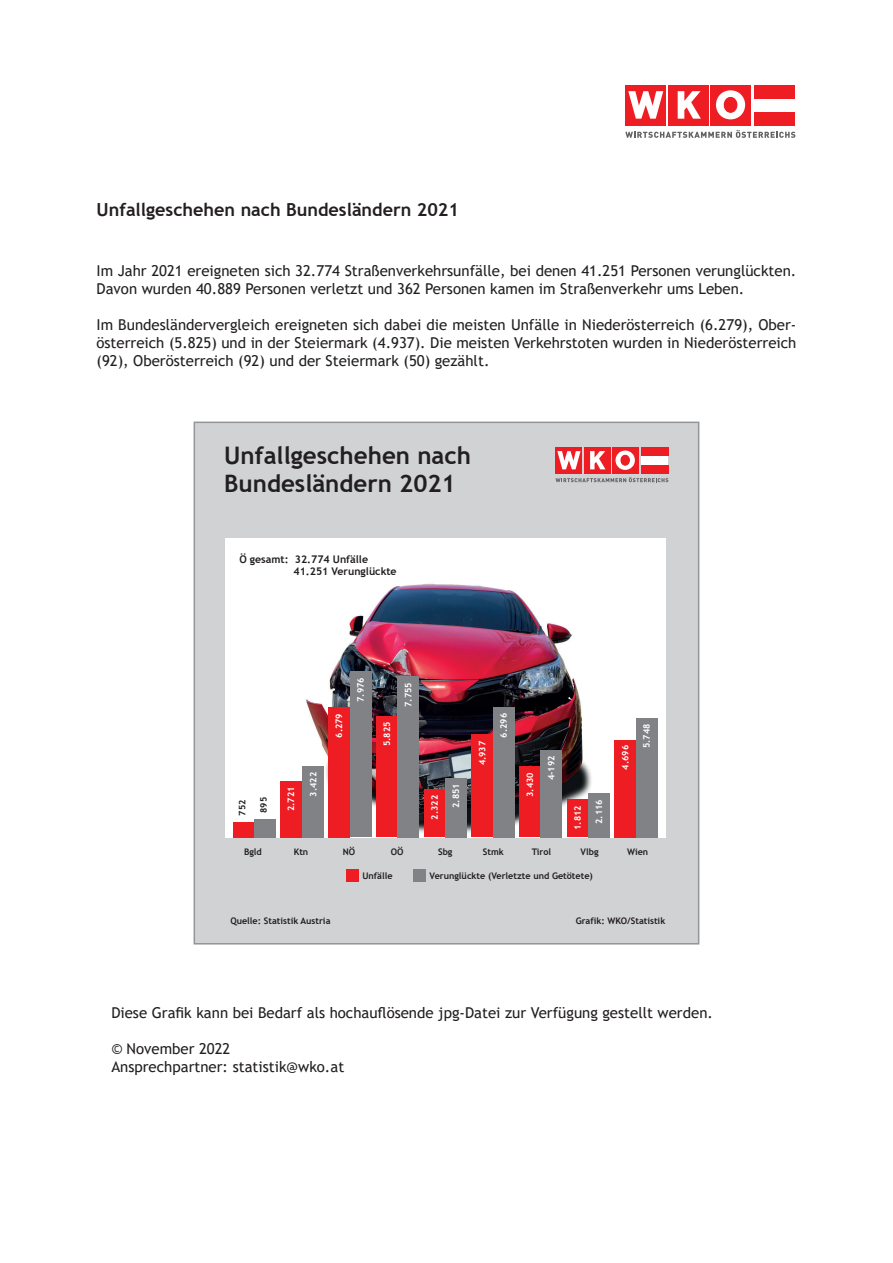
<style>
.page{position:relative;width:893px;height:1263px;background:#fff}
.page>*{position:absolute;margin:0;border:0;box-sizing:border-box;transform-origin:0 0}
.t1{font:700 24.15px/29px "Trebuchet MS";color:#231f20}
.t2{font:700 18px "Trebuchet MS";color:#231f20}
.t3{font:15px/18px "Trebuchet MS";color:#231f20}
.t4{font:700 10.5px/12.6px "Trebuchet MS";color:#231f20}
.t5{font:700 9px "Trebuchet MS";color:#231f20}
.t6{font:700 9px "Trebuchet MS";color:#fff}
</style>
<div class="page">
<div style="left:710px;top:85px;width:41px;height:40px;background:#ee1d23"></div>
<div style="left:668px;top:85px;width:40px;height:40px;background:#ee1d23"></div>
<svg style="left:625px;top:130px;width:170px;height:8px"></svg>
<svg style="left:678px;top:91px;width:23px;height:28px"></svg>
<div style="left:626px;top:85px;width:40px;height:40px;background:#ee1d23"></div>
<svg style="left:628px;top:91px;width:35px;height:28px"></svg>
<div style="left:755px;top:85px;width:40px;height:14px;background:#ee1d23"></div>
<div style="left:755px;top:112px;width:40px;height:13px;background:#ee1d23"></div>
<svg style="left:716px;top:90px;width:29px;height:29px"></svg>
<div style="left:724px;top:97px;width:13px;height:15px;background:#ee1d23;border-radius:50%"></div>
<div style="left:724px;top:97px;width:13px;height:16px;border:1px solid #ee1d23;border-radius:50%"></div>
<div style="left:194px;top:422px;width:505px;height:522px;background:#d1d2d4"></div>
<img style="left:225px;top:538px;width:440px;height:299px">
<div style="left:641px;top:456px;width:27px;height:9px;background:#fff"></div>
<div style="left:612px;top:447px;width:27px;height:27px;background:#ee1d23"></div>
<div style="left:584px;top:447px;width:27px;height:27px;background:#ee1d23"></div>
<svg style="left:555px;top:477px;width:113px;height:5px"></svg>
<svg style="left:590px;top:451px;width:15px;height:18px"></svg>
<div style="left:555px;top:447px;width:27px;height:27px;background:#ee1d23"></div>
<svg style="left:557px;top:451px;width:23px;height:18px"></svg>
<div style="left:641px;top:447px;width:27px;height:9px;background:#ee1d23"></div>
<div style="left:641px;top:465px;width:27px;height:9px;background:#ee1d23"></div>
<svg style="left:615px;top:450px;width:20px;height:20px"></svg>
<div style="left:621px;top:455px;width:8px;height:10px;background:#ee1d23;border-radius:50%"></div>
<div style="left:621px;top:455px;width:9px;height:10px;border:1px solid #ee1d23;border-radius:50%"></div>
<div style="left:233px;top:822px;width:22px;height:15px;background:#ee1d23"></div>
<div style="left:255px;top:819px;width:21px;height:18px;background:#808285"></div>
<div style="left:281px;top:781px;width:21px;height:56px;background:#ee1d23"></div>
<div style="left:303px;top:766px;width:21px;height:71px;background:#808285"></div>
<div style="left:329px;top:707px;width:21px;height:130px;background:#ee1d23"></div>
<div style="left:350px;top:671px;width:21px;height:166px;background:#808285"></div>
<div style="left:376px;top:716px;width:22px;height:121px;background:#ee1d23"></div>
<div style="left:398px;top:676px;width:21px;height:161px;background:#808285"></div>
<div style="left:424px;top:789px;width:21px;height:48px;background:#ee1d23"></div>
<div style="left:445px;top:778px;width:22px;height:59px;background:#808285"></div>
<div style="left:472px;top:735px;width:21px;height:102px;background:#ee1d23"></div>
<div style="left:493px;top:707px;width:21px;height:130px;background:#808285"></div>
<div style="left:519px;top:766px;width:22px;height:71px;background:#ee1d23"></div>
<div style="left:541px;top:750px;width:21px;height:87px;background:#808285"></div>
<div style="left:567px;top:800px;width:21px;height:37px;background:#ee1d23"></div>
<div style="left:588px;top:793px;width:22px;height:44px;background:#808285"></div>
<div style="left:615px;top:740px;width:21px;height:97px;background:#ee1d23"></div>
<div style="left:636px;top:718px;width:21px;height:119px;background:#808285"></div>
<div style="left:346px;top:869px;width:12px;height:13px;background:#ee1d23"></div>
<div style="left:413px;top:869px;width:13px;height:13px;background:#808285"></div>
<div style="left:194px;top:422px;width:505px;height:522px;border:2px solid #939598"></div>
<p class="t2" style="left:97px;top:199px;width:364px">Unfallgeschehen nach Bundesländern 2021</p>
<p class="t3" style="left:97px;top:262px;width:701px">Im Jahr 2021 ereigneten sich 32.774 Straßenverkehrsunfälle, bei denen 41.251 Personen verunglückten.<br>Davon wurden 40.889 Personen verletzt und 362 Personen kamen im Straßenverkehr ums Leben.</p>
<p class="t3" style="left:97px;top:316px;width:701px;text-align:justify">Im Bundesländervergleich ereigneten sich dabei die meisten Unfälle in Niederösterreich (6.279), Ober&shy;österreich (5.825) und in der Steiermark (4.937). Die meisten Verkehrstoten wurden in Niederösterreich (92), Oberösterreich (92) und der Steiermark (50) gezählt.</p>
<h1 class="t1" style="left:224px;top:440px;width:248px">Unfallgeschehen nach<br>Bundesländern 2021</h1>
<p class="t4" style="left:294px;top:552px;width:105px;text-indent:-54px">Ö gesamt: 32.774 Unfälle<br>41.251 Verunglückte</p>
<p class="t5" style="left:237px;top:816px;width:17px;rotate:-90deg">752</p>
<p class="t5" style="left:258px;top:813px;width:17px;rotate:-90deg">895</p>
<p class="t6" style="left:285px;top:811px;width:26px;rotate:-90deg">2.721</p>
<p class="t6" style="left:308px;top:796px;width:26px;rotate:-90deg">3.422</p>
<p class="t6" style="left:333px;top:738px;width:26px;rotate:-90deg">6.279</p>
<p class="t6" style="left:355px;top:702px;width:26px;rotate:-90deg">7.976</p>
<p class="t6" style="left:381px;top:746px;width:26px;rotate:-90deg">5.825</p>
<p class="t6" style="left:403px;top:707px;width:26px;rotate:-90deg">7.755</p>
<p class="t6" style="left:429px;top:819px;width:26px;rotate:-90deg">2.322</p>
<p class="t6" style="left:450px;top:808px;width:26px;rotate:-90deg">2.851</p>
<p class="t6" style="left:477px;top:765px;width:26px;rotate:-90deg">4.937</p>
<p class="t6" style="left:498px;top:737px;width:26px;rotate:-90deg">6.296</p>
<p class="t6" style="left:524px;top:797px;width:26px;rotate:-90deg">3.430</p>
<p class="t6" style="left:546px;top:780px;width:26px;rotate:-90deg">4-192</p>
<p class="t6" style="left:572px;top:830px;width:26px;rotate:-90deg">1.812</p>
<p class="t6" style="left:593px;top:824px;width:26px;rotate:-90deg">2.116</p>
<p class="t6" style="left:620px;top:769px;width:26px;rotate:-90deg">4.696</p>
<p class="t6" style="left:641px;top:748px;width:26px;rotate:-90deg">5.748</p>
<p class="t5" style="left:244px;top:846px;width:19px">Bgld</p>
<p class="t5" style="left:294px;top:846px;width:16px">Ktn</p>
<p class="t5" style="left:343px;top:846px;width:14px">NÖ</p>
<p class="t5" style="left:391px;top:846px;width:14px">OÖ</p>
<p class="t5" style="left:438px;top:846px;width:16px">Sbg</p>
<p class="t5" style="left:483px;top:846px;width:22px">Stmk</p>
<p class="t5" style="left:532px;top:846px;width:21px">Tirol</p>
<p class="t5" style="left:580px;top:846px;width:20px">Vlbg</p>
<p class="t5" style="left:627px;top:846px;width:23px">Wien</p>
<p class="t5" style="left:362px;top:870px;width:32px">Unfälle</p>
<p class="t5" style="left:430px;top:870px;width:165px">Verunglückte (Verletzte und Getötete)</p>
<p class="t5" style="left:230px;top:915px;width:102px">Quelle: Statistik Austria</p>
<p class="t5" style="left:576px;top:915px;width:91px">Grafik: WKO/Statistik</p>
<p class="t3" style="left:111px;top:1004px;width:603px">Diese Grafik kann bei Bedarf als hochauflösende jpg-Datei zur Verfügung gestellt werden.</p>
<p class="t3" style="left:111px;top:1040px;width:234px">© November 2022<br>Ansprechpartner: statistik@wko.at</p>
</div>
